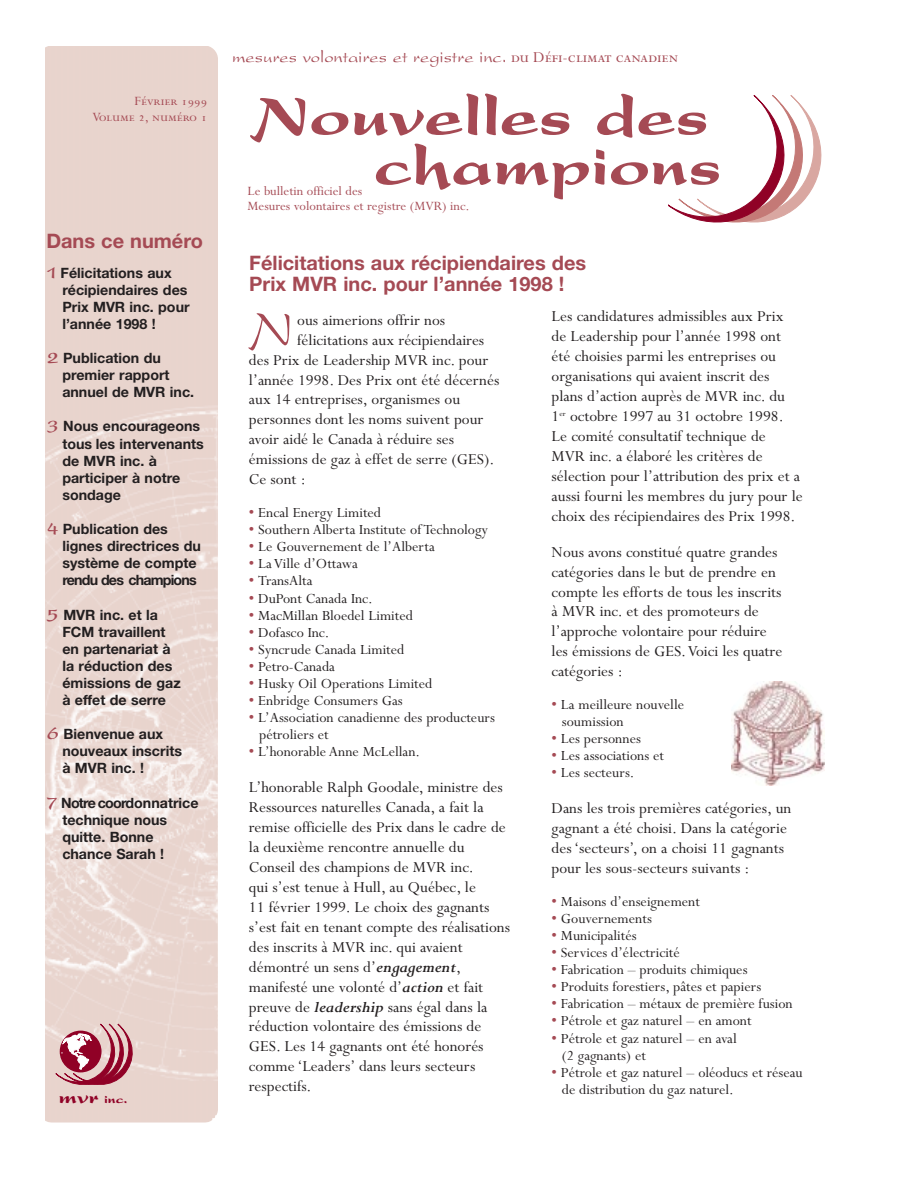
<style>
.page{position:relative;width:918px;height:1188px;background:#fff}
.page>*{position:absolute;margin:0;border:0;box-sizing:border-box;transform-origin:0 0}
.t1{font:900 62.7px "Present";color:#a54a54}
.t2{font:50.25px "Present";color:#a54a54}
.t3{font:700 19.95px/21.3px "Helvetica Neue";color:#a54a54}
.t4{font:18.6px "Present";color:#a54a54}
.t5{font:17.1px/20px "Perpetua";color:#231f20}
.t6{font:15.6px/17.1px "Perpetua";color:#231f20}
.t7{font:700 14.25px/17.1px "Helvetica Neue";color:#231f20}
.t8{font:14.25px "Perpetua";color:#a54a54}
.t9{font:14.25px/15.8px "Perpetua SC";color:#a54a54;text-align:right}
.t10{font:900 12.9px "Present";color:#900126}
.s1{font-family:"Present";font-size:19.95px;color:#a54a54}
.s2{font-size:19.95px}
.s3{font-family:"Perpetua SC";font-size:17.1px}
.s4{font-weight:700;color:#a54a54}
.s5{font-weight:700;font-style:italic}
</style>
<div class="page">
<img style="left:46px;top:47px;width:172px;height:1076px">
<svg style="left:669px;top:95px;width:153px;height:128px"></svg>
<svg style="left:55px;top:1024px;width:80px;height:65px;background:#c88691"></svg>
<img style="left:732px;top:682px;width:93px;height:104px">
<p class="t9" style="left:92px;top:95px;width:116px">Février 1999<br>Volume 2, numéro 1</p>
<p class="t3" style="left:46px;top:232px;width:158px">Dans ce numéro</p>
<p class="t7" style="left:62px;top:265px;width:129px;text-indent:-15px"><span class="s1">1</span> Félicitations aux récipiendaires des<br>Prix MVR inc. pour l’année 1998 !</p>
<p class="t7" style="left:62px;top:351px;width:133px;text-indent:-15px"><span class="s1">2</span> Publication du premier rapport annuel de MVR inc.</p>
<p class="t7" style="left:62px;top:419px;width:143px;text-indent:-15px"><span class="s1">3</span> Nous encourageons tous les intervenants de MVR inc. à participer à notre sondage</p>
<p class="t7" style="left:62px;top:522px;width:140px;text-indent:-15px"><span class="s1">4</span> Publication des lignes directrices du système de compte rendu des champions</p>
<p class="t7" style="left:62px;top:607px;width:120px;text-indent:-15px"><span class="s1">5</span> MVR inc. et la<br>FCM travaillent en partenariat à la réduction des émissions de gaz à effet de serre</p>
<p class="t7" style="left:62px;top:727px;width:121px;text-indent:-15px"><span class="s1">6</span> Bienvenue aux nouveaux inscrits à MVR inc. !</p>
<p class="t7" style="left:62px;top:795px;width:138px;text-indent:-15px"><span class="s1">7</span> Notrecoordonnatrice technique nous quitte. Bonne chance Sarah !</p>
<p class="t10" style="left:59px;top:1095px;width:70px"><span class="s2">mvr</span> inc.</p>
<p class="t4" style="left:232px;top:50px;width:448px">mesures volontaires et registre inc. <span class="s3">du Défi-climat canadien</span></p>
<h1 class="t1" style="left:252px;top:94px;width:459px">Nouvelles des</h1>
<h1 class="t1" style="left:374px;top:144px;width:350px">champions</h1>
<p class="t8" style="left:248px;top:202px;width:223px">Mesures volontaires et registre (MVR) inc.</p>
<p class="t8" style="left:248px;top:186px;width:116px">Le bulletin officiel des</p>
<p class="t3" style="left:249px;top:254px;width:338px">Félicitations aux récipiendaires des<br>Prix MVR inc. pour l’année 1998 !</p>
<h2 class="t2" style="left:250px;top:311px;width:46px">N</h2>
<p class="t5" style="left:297px;top:312px;width:149px">ous aimerions offrir nos</p>
<p class="t5" style="left:297px;top:332px;width:189px">félicitations aux récipiendaires</p>
<p class="t5" style="left:249px;top:352px;width:241px">des Prix de Leadership MVR inc. pour</p>
<p class="t5" style="left:249px;top:372px;width:252px">l’année 1998. Des Prix ont été décernés</p>
<p class="t5" style="left:249px;top:392px;width:213px">aux 14 entreprises, organismes ou</p>
<p class="t5" style="left:249px;top:412px;width:236px">personnes dont les noms suivent pour</p>
<p class="t5" style="left:249px;top:432px;width:207px">avoir aidé le Canada à réduire ses</p>
<p class="t5" style="left:249px;top:452px;width:247px">émissions de gaz à effet de serre (GES).</p>
<p class="t5" style="left:249px;top:471px;width:58px">Ce sont :</p>
<p class="t6" style="left:249px;top:506px;width:134px"><span class="s4">•</span> Encal Energy Limited</p>
<p class="t6" style="left:249px;top:523px;width:241px"><span class="s4">•</span> Southern Alberta Institute of Technology</p>
<p class="t6" style="left:249px;top:540px;width:187px"><span class="s4">•</span> Le Gouvernement de l’Alberta</p>
<p class="t6" style="left:249px;top:557px;width:110px"><span class="s4">•</span> La Ville d’Ottawa</p>
<p class="t6" style="left:249px;top:574px;width:65px"><span class="s4">•</span> TransAlta</p>
<p class="t6" style="left:249px;top:591px;width:125px"><span class="s4">•</span> DuPont Canada Inc.</p>
<p class="t6" style="left:249px;top:608px;width:166px"><span class="s4">•</span> MacMillan Bloedel Limited</p>
<p class="t6" style="left:249px;top:626px;width:82px"><span class="s4">•</span> Dofasco Inc.</p>
<p class="t6" style="left:249px;top:643px;width:157px"><span class="s4">•</span> Syncrude Canada Limited</p>
<p class="t6" style="left:249px;top:660px;width:87px"><span class="s4">•</span> Petro-Canada</p>
<p class="t6" style="left:249px;top:677px;width:185px"><span class="s4">•</span> Husky Oil Operations Limited</p>
<p class="t6" style="left:249px;top:694px;width:155px"><span class="s4">•</span> Enbridge Consumers Gas</p>
<p class="t6" style="left:259px;top:711px;width:237px;text-indent:-10px"><span class="s4">•</span> L’Association canadienne des producteurs pétroliers et</p>
<p class="t6" style="left:249px;top:745px;width:173px"><span class="s4">•</span> L’honorable Anne McLellan.</p>
<p class="t5" style="left:249px;top:779px;width:263px">L’honorable Ralph Goodale, ministre des Ressources naturelles Canada, a fait la remise officielle des Prix dans le cadre de la deuxième rencontre annuelle du Conseil des champions de MVR inc.<br>qui s’est tenue à Hull, au Québec, le<br>11 février 1999. Le choix des gagnants s’est fait en tenant compte des réalisations des inscrits à MVR inc. qui avaient démontré un sens d’<span class="s5">engagement</span>, manifesté une volonté d’<span class="s5">action</span> et fait preuve de <span class="s5">leadership</span> sans égal dans la réduction volontaire des émissions de GES. Les 14 gagnants ont été honorés comme ‘Leaders’ dans leurs secteurs respectifs.</p>
<p class="t5" style="left:552px;top:309px;width:253px">Les candidatures admissibles aux Prix<br>de Leadership pour l’année 1998 ont été choisies parmi les entreprises ou organisations qui avaient inscrit des plans d’action auprès de MVR inc. du 1<sup>er</sup> octobre 1997 au 31 octobre 1998.<br>Le comité consultatif technique de MVR inc. a élaboré les critères de sélection pour l’attribution des prix et a aussi fourni les membres du jury pour le choix des récipiendaires des Prix 1998.</p>
<p class="t5" style="left:552px;top:544px;width:232px">Nous avons constitué quatre grandes catégories dans le but de prendre en compte les efforts de tous les inscrits à MVR inc. et des promoteurs de l’approche volontaire pour réduire les émissions de GES.Voici les quatre catégories :</p>
<p class="t6" style="left:562px;top:698px;width:124px;text-indent:-10px"><span class="s4">•</span> La meilleure nouvelle soumission</p>
<p class="t6" style="left:552px;top:732px;width:91px"><span class="s4">•</span> Les personnes</p>
<p class="t6" style="left:552px;top:749px;width:114px"><span class="s4">•</span> Les associations et</p>
<p class="t6" style="left:552px;top:766px;width:84px"><span class="s4">•</span> Les secteurs.</p>
<p class="t5" style="left:552px;top:800px;width:241px">Dans les trois premières catégories, un gagnant a été choisi. Dans la catégorie des ‘secteurs’, on a choisi 11 gagnants pour les sous-secteurs suivants :</p>
<p class="t6" style="left:552px;top:895px;width:150px"><span class="s4">•</span> Maisons d’enseignement</p>
<p class="t6" style="left:552px;top:912px;width:102px"><span class="s4">•</span> Gouvernements</p>
<p class="t6" style="left:552px;top:929px;width:87px"><span class="s4">•</span> Municipalités</p>
<p class="t6" style="left:552px;top:946px;width:130px"><span class="s4">•</span> Services d’électricité</p>
<p class="t6" style="left:552px;top:963px;width:197px"><span class="s4">•</span> Fabrication – produits chimiques</p>
<p class="t6" style="left:552px;top:980px;width:211px"><span class="s4">•</span> Produits forestiers, pâtes et papiers</p>
<p class="t6" style="left:552px;top:997px;width:243px"><span class="s4">•</span> Fabrication – métaux de première fusion</p>
<p class="t6" style="left:552px;top:1014px;width:202px"><span class="s4">•</span> Pétrole et gaz naturel – en amont</p>
<p class="t6" style="left:562px;top:1031px;width:176px;text-indent:-10px"><span class="s4">•</span> Pétrole et gaz naturel – en aval (2 gagnants) et</p>
<p class="t6" style="left:562px;top:1066px;width:242px;text-indent:-10px"><span class="s4">•</span> Pétrole et gaz naturel – oléoducs et réseau de distribution du gaz naturel.</p>
</div>
